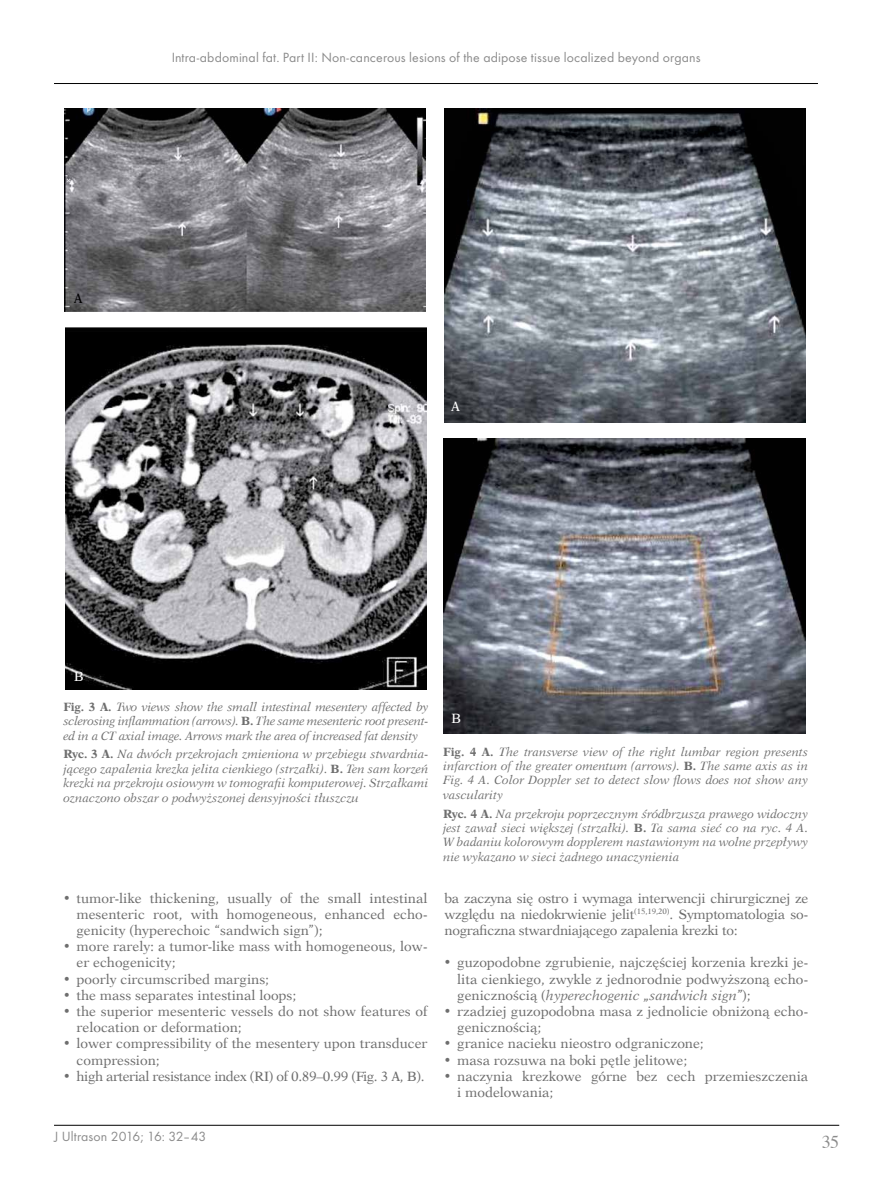
<style>
.page{position:relative;width:872px;height:1191px;background:#fff}
.page>*{position:absolute;margin:0;border:0;box-sizing:border-box;transform-origin:0 0}
.t1{font:18px "Times";color:#6e6e6e}
.t2{font:13.8px "Futura TCE";letter-spacing:.01em;color:#6e6e6e}
.t3{font:13.5px/16.2px "Dutch 823 EU";color:#6e6e6e}
.t4{font:13.5px "Dutch 823 EU";letter-spacing:-.03em;color:#6e6e6e}
.t5{font:13.5px "Dutch 823 EU";color:#fff}
.t6{font:13.5px "Dutch 823 EU";color:#000}
.t7{font:italic 12px/14.4px "Dutch 823 EU";color:#6e6e6e;text-align:justify}
.s1{font-weight:700;font-style:normal}
.s2{font-style:normal}
.s3{font-style:italic}
</style>
<div class="page">
<hr style="left:54px;top:1125px;width:785px;height:1px;background:#000">
<hr style="left:54px;top:83px;width:764px;height:1px;background:#000">
<img style="left:64px;top:108px;width:362px;height:204px">
<img style="left:65px;top:327px;width:362px;height:362px">
<img style="left:444px;top:108px;width:361px;height:315px">
<img style="left:444px;top:438px;width:361px;height:295px">
<p class="t2" style="left:171px;top:49px;width:530px">Intra-abdominal fat. Part II: Non-cancerous lesions of the adipose tissue localized beyond organs</p>
<p class="t6" style="left:74px;top:290px;width:10px">A</p>
<p class="t5" style="left:451px;top:398px;width:10px">A</p>
<p class="t5" style="left:74px;top:668px;width:12px">B</p>
<p class="t7" style="left:63px;top:699px;width:367px"><span class="s1">Fig. 3 A.</span> Two views show the small intestinal mesentery affected by sclerosing inflammation (arrows). <span class="s1">B.</span> The same mesenteric root present&shy;ed in a CT axial image. Arrows mark the area of increased fat density</p>
<p class="t7" style="left:63px;top:747px;width:366px"><span class="s1">Ryc. 3 A.</span> Na dwóch przekrojach zmieniona w przebiegu stwardnia&shy;jącego zapalenia krezka jelita cienkiego (strzałki)<span class="s2">.</span> <span class="s1">B.</span> Ten sam korzeń krezki na przekroju osiowym w tomografii komputerowej. Strzałkami oznaczono obszar o podwyższonej densyjności tłuszczu</p>
<p class="t7" style="left:443px;top:744px;width:366px"><span class="s1">Fig. 4 A.</span> The transverse view of the right lumbar region presents infarction of the greater omentum (arrows). <span class="s1">B.</span> The same axis as in Fig. 4 A. Color Doppler set to detect slow flows does not show any vascularity</p>
<p class="t7" style="left:443px;top:806px;width:366px"><span class="s1">Ryc. 4 A.</span> Na przekroju poprzecznym śródbrzusza prawego widoczny jest zawał sieci większej (strzałki). <span class="s1">B.</span> Ta sama sieć co na ryc. 4 A.<br>W badaniu kolorowym dopplerem nastawionym na wolne przepływy nie wykazano w sieci żadnego unaczynienia</p>
<p class="t5" style="left:451px;top:709px;width:12px">B</p>
<p class="t3" style="left:77px;top:890px;width:352px;text-align:justify;text-indent:-13px">• tumor-like thickening, usually of the small intestinal mesenteric root, with homogeneous, enhanced echo&shy;genicity (hyperechoic “sandwich sign”);</p>
<p class="t3" style="left:77px;top:938px;width:352px;text-indent:-13px">• more rarely: a tumor-like mass with homogeneous, low&shy;er echogenicity;</p>
<p class="t3" style="left:64px;top:971px;width:207px">• poorly circumscribed margins;</p>
<p class="t3" style="left:64px;top:987px;width:234px">• the mass separates intestinal loops;</p>
<p class="t3" style="left:77px;top:1003px;width:352px;text-indent:-13px">• the superior mesenteric vessels do not show features of relocation or deformation;</p>
<p class="t3" style="left:77px;top:1035px;width:352px;text-indent:-13px">• lower compressibility of the mesentery upon transducer compression;</p>
<p class="t4" style="left:64px;top:1067px;width:362px">• high arterial resistance index (RI) of 0.89–0.99 (Fig. 3 A, B).</p>
<p class="t2" style="left:54px;top:1128px;width:154px">J Ultrason 2016; 16: 32–43</p>
<p class="t3" style="left:444px;top:890px;width:365px;text-align:justify">ba zaczyna się ostro i wymaga interwencji chirurgicznej ze względu na niedokrwienie jelit<sup>(15,19,20)</sup>. Symptomatologia so&shy;nograficzna stwardniającego zapalenia krezki to:</p>
<p class="t3" style="left:457px;top:954px;width:352px;text-align:justify;text-indent:-13px">• guzopodobne zgrubienie, najczęściej korzenia krezki je&shy;lita cienkiego, zwykle z jednorodnie podwyższoną echo&shy;genicznością (<span class="s3">hyperechogenic „sandwich sign”</span>);</p>
<p class="t3" style="left:457px;top:1003px;width:352px;text-indent:-13px">• rzadziej guzopodobna masa z jednolicie obniżoną echo&shy;genicznością;</p>
<p class="t3" style="left:444px;top:1035px;width:261px">• granice nacieku nieostro odgraniczone;</p>
<p class="t3" style="left:444px;top:1052px;width:244px">• masa rozsuwa na boki pętle jelitowe;</p>
<p class="t3" style="left:457px;top:1068px;width:352px;text-indent:-13px">• naczynia krezkowe górne bez cech przemieszczenia i modelowania;</p>
<h1 class="t1" style="left:821px;top:1125px;width:19px">35</h1>
</div>
